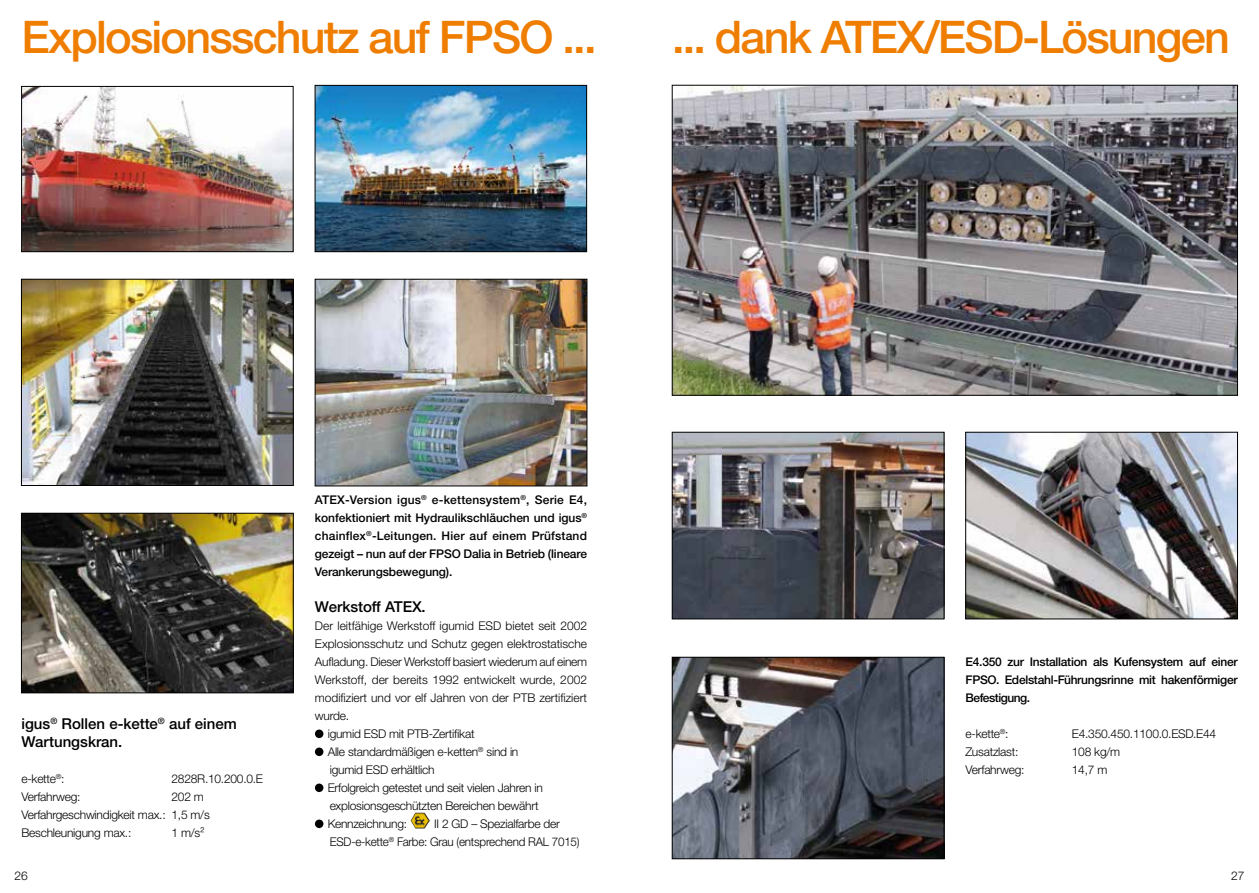
<style>
.page{position:relative;width:1259px;height:893px;background:#fff}
.page>*{position:absolute;margin:0;border:0;box-sizing:border-box;transform-origin:0 0}
.t1{font:500 45px "Helvetica Neue LTW1 G";letter-spacing:-.04em;color:#ef7d00}
.t2{font:500 15px/18px "Helvetica Neue LTW1 G";color:#000}
.t3{font:300 12px/18px "Helvetica Neue LTW1 G";letter-spacing:-.02em;color:#000}
.t4{font:500 12px/18px "Helvetica Neue LTW1 G";letter-spacing:-.025em;color:#000;text-align:justify}
.t5{font:300 12px "Helvetica Neue LTW1 G";color:#000}
.t6{font:300 12px "Helvetica Neue LTW1 G";letter-spacing:.005em;color:#000}
</style>
<div class="page">
<img style="left:23px;top:515px;width:268px;height:176px">
<div style="left:21px;top:513px;width:272px;height:180px;border:1px solid #000"></div>
<img style="left:23px;top:281px;width:268px;height:203px">
<div style="left:21px;top:279px;width:272px;height:207px;border:1px solid #000"></div>
<img style="left:317px;top:281px;width:268px;height:203px">
<div style="left:315px;top:279px;width:272px;height:207px;border:1px solid #000"></div>
<img style="left:317px;top:87px;width:268px;height:163px">
<div style="left:315px;top:85px;width:272px;height:167px;border:1px solid #000"></div>
<img style="left:23px;top:88px;width:268px;height:162px">
<div style="left:21px;top:86px;width:272px;height:166px;border:1px solid #000"></div>
<img style="left:674px;top:87px;width:561px;height:306px">
<img style="left:967px;top:434px;width:268px;height:183px">
<div style="left:965px;top:432px;width:272px;height:187px;border:1px solid #000"></div>
<img style="left:674px;top:434px;width:268px;height:183px">
<div style="left:672px;top:432px;width:272px;height:187px;border:1px solid #000"></div>
<img style="left:674px;top:659px;width:268px;height:198px">
<div style="left:672px;top:657px;width:272px;height:202px;border:1px solid #000"></div>
<div style="left:315px;top:729px;width:8px;height:9px;background:#000;border-radius:50%"></div>
<div style="left:315px;top:747px;width:8px;height:9px;background:#000;border-radius:50%"></div>
<div style="left:315px;top:783px;width:8px;height:9px;background:#000;border-radius:50%"></div>
<div style="left:315px;top:819px;width:8px;height:9px;background:#000;border-radius:50%"></div>
<img style="left:410px;top:813px;width:20px;height:16px">
<h1 class="t1" style="left:21px;top:10px;width:576px">Explosionsschutz auf FPSO ...</h1>
<h1 class="t1" style="left:672px;top:10px;width:559px">... dank ATEX/ESD-Lösungen</h1>
<p class="t2" style="left:21px;top:715px;width:217px">igus<sup>®</sup> Rollen e-kette<sup>®</sup> auf einem<br>Wartungskran.</p>
<p class="t3" style="left:21px;top:770px;width:45px">e-kette<sup>®</sup>:</p>
<p class="t3" style="left:171px;top:770px;width:93px">2828R.10.200.0.E</p>
<p class="t3" style="left:21px;top:788px;width:61px">Verfahrweg:</p>
<p class="t3" style="left:21px;top:788px;width:190px;text-indent:150px">202 m<br>Verfahrgeschwindigkeit max.: 1,5 m/s<br>Beschleunigung max.:</p>
<p class="t3" style="left:171px;top:824px;width:35px">1 m/s²</p>
<p class="t4" style="left:315px;top:491px;width:274px">ATEX-Version igus<sup>®</sup> e-kettensystem<sup>®</sup>, Serie E4, konfektioniert mit Hydraulikschläuchen und igus<sup>® </sup>chainflex<sup>®</sup>-Leitungen. Hier auf einem Prüfstand gezeigt – nun auf der FPSO Dalia in Betrieb (lineare Verankerungsbewegung).</p>
<p class="t2" style="left:315px;top:598px;width:112px">Werkstoff ATEX.</p>
<p class="t5" style="left:315px;top:618px;width:274px">Der leitfähige Werkstoff igumid ESD bietet seit 2002</p>
<p class="t3" style="left:315px;top:635px;width:273px">Explosionsschutz und Schutz gegen elektrostatische</p>
<p class="t3" style="left:315px;top:653px;width:274px">Aufladung. Dieser Werkstoff basiert wiederum auf einem</p>
<p class="t6" style="left:315px;top:672px;width:274px">Werkstoff, der bereits 1992 entwickelt wurde, 2002</p>
<p class="t3" style="left:315px;top:689px;width:273px">modifiziert und vor elf Jahren von der PTB zertifiziert</p>
<p class="t3" style="left:315px;top:707px;width:36px">wurde.</p>
<p class="t3" style="left:328px;top:725px;width:148px">igumid ESD mit PTB-Zertifikat</p>
<p class="t3" style="left:328px;top:743px;width:192px">Alle standardmäßigen e-ketten<sup>®</sup> sind in</p>
<p class="t3" style="left:330px;top:761px;width:106px">igumid ESD erhältlich</p>
<p class="t3" style="left:328px;top:779px;width:217px">Erfolgreich getestet und seit vielen Jahren in</p>
<p class="t3" style="left:330px;top:797px;width:210px">explosionsgeschützten Bereichen bewährt</p>
<p class="t3" style="left:328px;top:815px;width:81px">Kennzeichnung:</p>
<p class="t3" style="left:330px;top:815px;width:251px;text-indent:104px">II 2 GD – Spezialfarbe der<br>ESD-e-kette<sup>®</sup> Farbe: Grau (entsprechend RAL 7015)</p>
<p class="t4" style="left:965px;top:653px;width:274px">E4.350 zur Installation als Kufensystem auf einer FPSO. Edelstahl-Führungsrinne mit hakenförmiger Befestigung.</p>
<p class="t3" style="left:965px;top:725px;width:45px">e-kette<sup>®</sup>:</p>
<p class="t3" style="left:1072px;top:725px;width:146px">E4.350.450.1100.0.ESD.E44</p>
<p class="t3" style="left:965px;top:743px;width:54px">Zusatzlast:</p>
<p class="t3" style="left:1072px;top:743px;width:50px">108 kg/m</p>
<p class="t3" style="left:965px;top:761px;width:61px">Verfahrweg:</p>
<p class="t3" style="left:1072px;top:761px;width:37px">14,7 m</p>
<p class="t3" style="left:15px;top:867px;width:15px">26</p>
<p class="t3" style="left:1231px;top:867px;width:15px">27</p>
</div>
